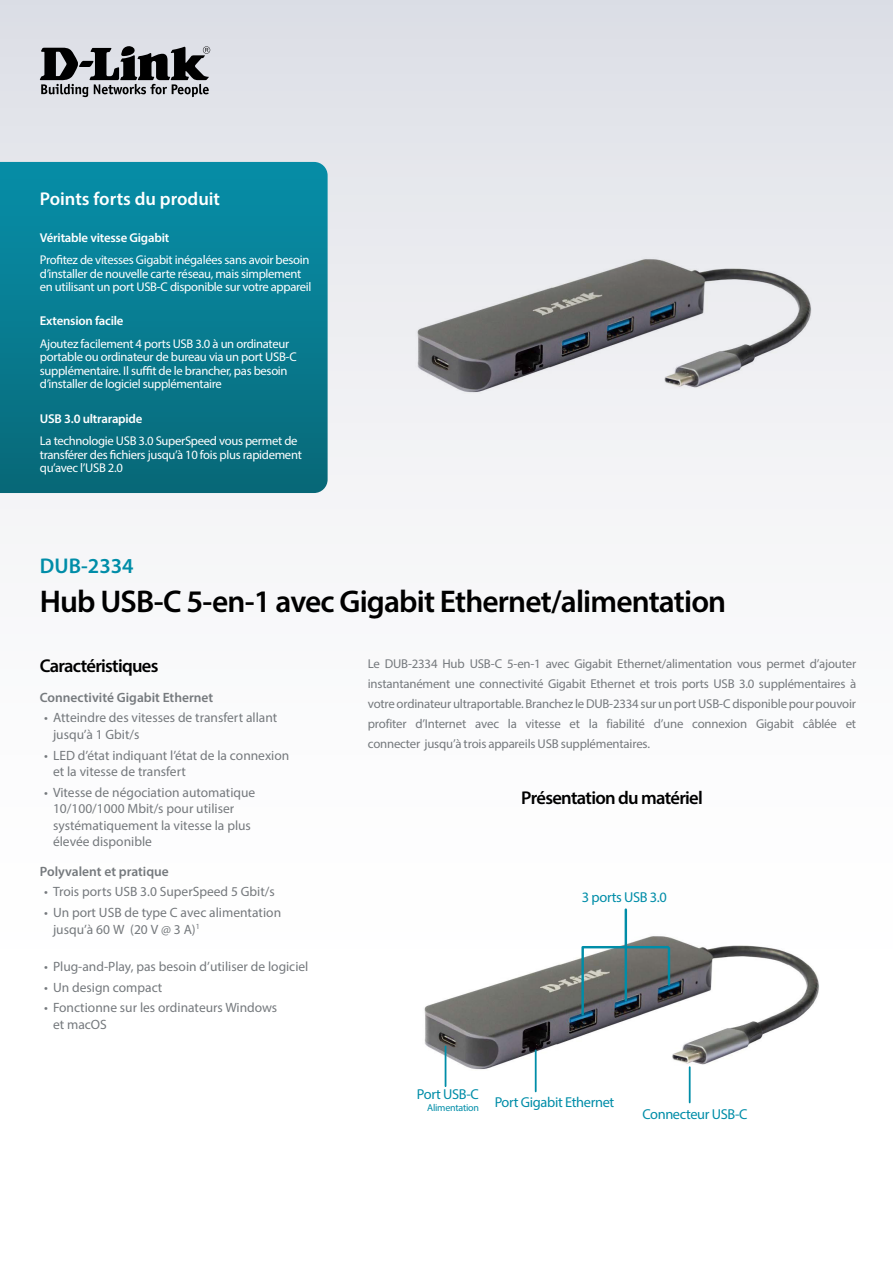
<style>
.page{position:relative;width:893px;height:1263px;background:#fff}
.page>*{position:absolute;margin:0;border:0;box-sizing:border-box;transform-origin:0 0}
.t1{font:600 31.5px "Myriad Pro";letter-spacing:-.025em;color:#000}
.t2{font:600 21.3px "Myriad Pro";color:#008da8}
.t3{font:600 18.6px "Myriad Pro";letter-spacing:-.04em;color:#000}
.t4{font:600 18.6px "Myriad Pro";color:#fff}
.t5{font:14.4px "Myriad Pro";letter-spacing:-.025em;color:#008da8}
.t6{font:13.5px/16.5px "Myriad Pro";color:#75797d}
.t7{font:600 13.5px "Myriad Pro";color:#75797d}
.t8{font:12.9px/20px "Myriad Pro";letter-spacing:-.015em;color:#75797d;text-align:justify}
.t9{font:600 12.9px "Myriad Pro";letter-spacing:-.015em;color:#fff}
.t10{font:12.6px/13.5px "Myriad Pro";letter-spacing:-.025em;color:#fff}
.t11{font:10.05px "Myriad Pro";letter-spacing:-.025em;color:#008da8}
</style>
<div class="page">
<div style="left:0;top:0;width:893px;height:1099px;background:linear-gradient(to bottom,#e1e3e9,#fff)"></div>
<svg style="left:0;top:162px;width:328px;height:331px;background:#087b90"></svg>
<svg style="left:40px;top:46px;width:170px;height:51px;background:#7c7d80"></svg>
<img style="left:401px;top:249px;width:422px;height:157px">
<img style="left:409px;top:925px;width:421px;height:158px">
<hr style="left:535px;top:1050px;width:2px;height:41px;background:#008da8">
<hr style="left:689px;top:1067px;width:2px;height:35px;background:#008da8">
<hr style="left:445px;top:1046px;width:1px;height:40px;background:#008da8">
<hr style="left:583px;top:946px;width:85px;height:2px;background:#008da8">
<hr style="left:668px;top:948px;width:2px;height:36px;background:#008da8">
<hr style="left:625px;top:909px;width:2px;height:91px;background:#008da8">
<hr style="left:581px;top:948px;width:3px;height:66px;background:#008da8">
<h3 class="t4" style="left:40px;top:187px;width:182px">Points forts du produit</h3>
<p class="t9" style="left:40px;top:229px;width:131px">Véritable vitesse Gigabit</p>
<p class="t10" style="left:40px;top:253px;width:273px">Profitez de vitesses Gigabit inégalées sans avoir besoin d’installer de nouvelle carte réseau, mais simplement en utilisant un port USB-C disponible sur votre appareil</p>
<p class="t9" style="left:40px;top:313px;width:85px">Extension facile</p>
<p class="t10" style="left:40px;top:337px;width:258px">Ajoutez facilement 4 ports USB 3.0 à un ordinateur portable ou ordinateur de bureau via un port USB-C supplémentaire. Il suffit de le brancher, pas besoin d’installer de logiciel supplémentaire</p>
<p class="t9" style="left:40px;top:410px;width:104px">USB 3.0 ultrarapide</p>
<p class="t10" style="left:40px;top:434px;width:263px">La technologie USB 3.0 SuperSpeed vous permet de transférer des fichiers jusqu’à 10 fois plus rapidement qu’avec l’USB 2.0</p>
<h2 class="t2" style="left:40px;top:552px;width:95px">DUB-2334</h2>
<h1 class="t1" style="left:40px;top:582px;width:688px">Hub USB-C 5-en-1 avec Gigabit Ethernet/alimentation</h1>
<h3 class="t3" style="left:40px;top:654px;width:120px">Caractéristiques</h3>
<p class="t7" style="left:40px;top:688px;width:175px">Connectivité Gigabit Ethernet</p>
<p class="t6" style="left:53px;top:709px;width:226px;text-indent:-9px">• Atteindre des vitesses de transfert allant jusqu’à 1 Gbit/s</p>
<p class="t6" style="left:53px;top:747px;width:238px;text-indent:-9px">• LED d’état indiquant l’état de la connexion et la vitesse de transfert</p>
<p class="t6" style="left:53px;top:784px;width:204px;text-indent:-9px">• Vitesse de négociation automatique<br>10/100/1000 Mbit/s pour utiliser systématiquement la vitesse la plus élevée disponible</p>
<p class="t7" style="left:40px;top:862px;width:131px">Polyvalent et pratique</p>
<p class="t6" style="left:44px;top:883px;width:232px">• Trois ports USB 3.0 SuperSpeed 5 Gbit/s</p>
<p class="t6" style="left:53px;top:904px;width:230px;text-indent:-9px">• Un port USB de type C avec alimentation jusqu’à 60 W (20 V @ 3 A)<sup>1</sup></p>
<p class="t6" style="left:44px;top:958px;width:266px">• Plug-and-Play, pas besoin d’utiliser de logiciel</p>
<p class="t6" style="left:44px;top:979px;width:120px">• Un design compact</p>
<p class="t6" style="left:53px;top:999px;width:226px;text-indent:-9px">• Fonctionne sur les ordinateurs Windows et macOS</p>
<p class="t8" style="left:368px;top:654px;width:490px">Le DUB-2334 Hub USB-C 5-en-1 avec Gigabit Ethernet/alimentation vous permet d’ajouter instantanément une connectivité Gigabit Ethernet et trois ports USB 3.0 supplémentaires à votre ordinateur ultraportable. Branchez le DUB-2334 sur un port USB-C disponible pour pouvoir profiter d’Internet avec la vitesse et la fiabilité d’une connexion Gigabit câblée et connecter jusqu’à trois appareils USB supplémentaires.</p>
<h3 class="t3" style="left:521px;top:786px;width:183px">Présentation du matériel</h3>
<p class="t5" style="left:582px;top:888px;width:87px">3 ports USB 3.0</p>
<p class="t5" style="left:417px;top:1085px;width:64px">Port USB-C</p>
<p class="t11" style="left:427px;top:1102px;width:53px">Alimentation</p>
<p class="t5" style="left:495px;top:1093px;width:121px">Port Gigabit Ethernet</p>
<p class="t5" style="left:642px;top:1105px;width:107px">Connecteur USB-C</p>
</div>
